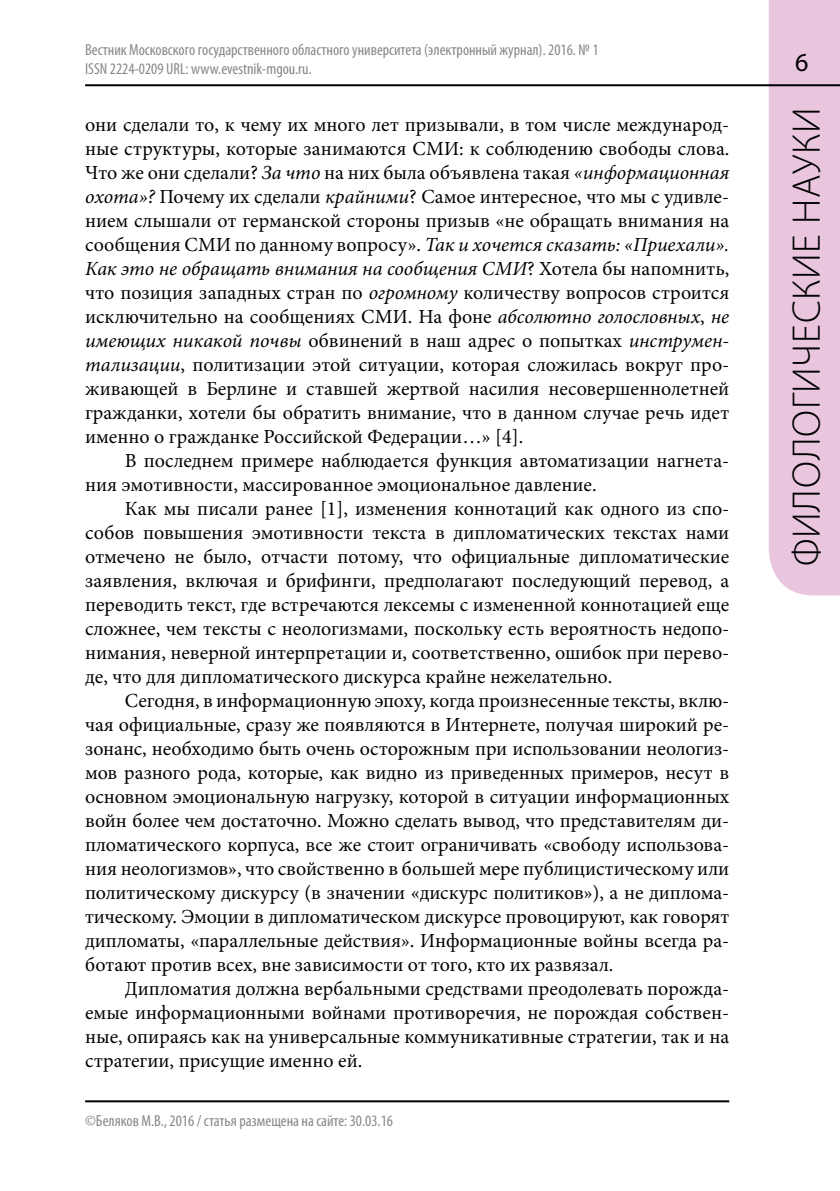
<style>
.page{position:relative;width:840px;height:1191px;background:#fff}
.page>*{position:absolute;margin:0;border:0;box-sizing:border-box;transform-origin:0 0}
.t1{font:300 40px "Myriad Pro";letter-spacing:.02em;color:#000}
.t2{font:26px "Myriad Pro";color:#000}
.t3{font:20px/24px "Minion Pro";color:#000;text-align:justify}
.t4{font:condensed 16px/19.2px "Myriad Pro";color:#87888a}
.s1{font-style:italic}
</style>
<div class="page">
<div style="left:768px;top:0;width:71px;height:595px;background:#e9c5de"></div>
<hr style="left:85px;top:84px;width:754px;height:2px;background:#000">
<hr style="left:85px;top:1100px;width:644px;height:2px;background:#000">
<p class="t4" style="left:85px;top:39px;width:514px">Вестник Московского государственного областного университета (электронный журнал). 2016. № 1<br>ISSN 2224-0209 URL: www.evestnik-mgou.ru.</p>
<p class="t3" style="left:85px;top:112px;width:645px">они сделали то, к чему их много лет призывали, в том числе международ&shy;ные структуры, которые занимаются СМИ: к соблюдению свободы слова.<br>Что же они сделали? <span class="s1">За что</span> на них была объявлена такая <span class="s1">«информационная охота»?</span> Почему их сделали <span class="s1">крайними</span>? Самое интересное, что мы с удивле&shy;нием слышали от германской стороны призыв «не обращать внимания на сообщения СМИ по данному вопросу». <span class="s1">Так и хочется сказать: «Приехали».<br>Как это не обращать внимания на сообщения СМИ</span>? Хотела бы напомнить, что позиция западных стран по <span class="s1">огромному</span> количеству вопросов строится исключительно на сообщениях СМИ. На фоне <span class="s1">абсолютно голословных</span>, <span class="s1">не имеющих никакой почвы</span> обвинений в наш адрес о попытках <span class="s1">инструмен&shy;тализации</span>, политизации этой ситуации, которая сложилась вокруг про&shy;живающей в Берлине и ставшей жертвой насилия несовершеннолетней гражданки, хотели бы обратить внимание, что в данном случае речь идет именно о гражданке Российской Федерации…» [4].</p>
<p class="t3" style="left:85px;top:448px;width:645px;text-indent:40px">В последнем примере наблюдается функция автоматизации нагнета&shy;ния эмотивности, массированное эмоциональное давление.</p>
<p class="t3" style="left:85px;top:496px;width:645px;text-indent:40px">Как мы писали ранее [1], изменения коннотаций как одного из спо&shy;собов повышения эмотивности текста в дипломатических текстах нами отмечено не было, отчасти потому, что официальные дипломатические заявления, включая и брифинги, предполагают последующий перевод, а переводить текст, где встречаются лексемы с измененной коннотацией еще сложнее, чем тексты с неологизмами, поскольку есть вероятность недопо&shy;нимания, неверной интерпретации и, соответственно, ошибок при перево&shy;де, что для дипломатического дискурса крайне нежелательно.</p>
<p class="t3" style="left:85px;top:688px;width:645px;text-indent:40px">Сегодня, в информационную эпоху, когда произнесенные тексты, вклю&shy;чая официальные, сразу же появляются в Интернете, получая широкий ре&shy;зонанс, необходимо быть очень осторожным при использовании неологиз&shy;мов разного рода, которые, как видно из приведенных примеров, несут в основном эмоциональную нагрузку, которой в ситуации информационных войн более чем достаточно. Можно сделать вывод, что представителям ди&shy;пломатического корпуса, все же стоит ограничивать «свободу использова&shy;ния неологизмов», что свойственно в большей мере публицистическому или политическому дискурсу (в значении «дискурс политиков»), а не диплома&shy;тическому. Эмоции в дипломатическом дискурсе провоцируют, как говорят дипломаты, «параллельные действия». Информационные войны всегда ра&shy;ботают против всех, вне зависимости от того, кто их развязал.</p>
<p class="t3" style="left:85px;top:976px;width:645px;text-indent:40px">Дипломатия должна вербальными средствами преодолевать порожда&shy;емые информационными войнами противоречия, не порождая собствен&shy;ные, опираясь как на универсальные коммуникативные стратегии, так и на стратегии, присущие именно ей.</p>
<p class="t4" style="left:85px;top:1111px;width:309px">©Беляков М.В., 2016 / статья размещена на сайте: 30.03.16</p>
<h2 class="t2" style="left:794px;top:47px;width:15px">6</h2>
<h1 class="t1" style="left:782px;top:566px;width:461px;rotate:-90deg">филологические науки</h1>
</div>
